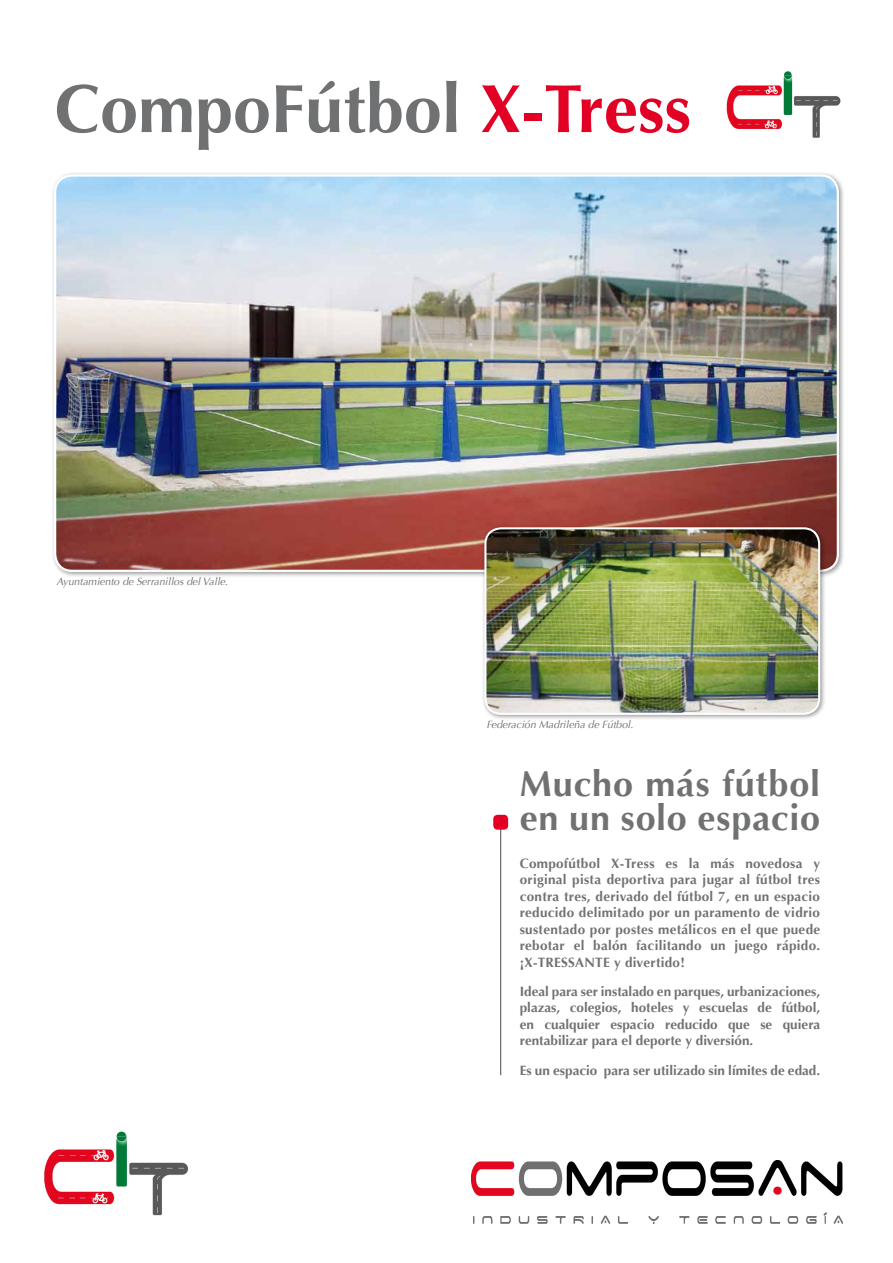
<style>
.page{position:relative;width:893px;height:1263px;background:#fff}
.page>*{position:absolute;margin:0;border:0;box-sizing:border-box;transform-origin:0 0}
.t1{font:700 68.25px "Optima";color:#707172}
.t2{font:700 36px/33px "Optima";letter-spacing:.025em;color:#707172}
.t3{font:700 13.5px/16.5px "Optima";color:#707172;text-align:justify}
.t4{font:italic 10.5px "Optima";color:#707172}
.s1{color:#e20025}
</style>
<div class="page">
<div style="left:51px;top:171px;width:794px;height:407px;background:#000;opacity:.4"></div>
<img style="left:55px;top:175px;width:783px;height:396px">
<div style="left:481px;top:524px;width:345px;height:197px;background:#000;opacity:.4"></div>
<img style="left:485px;top:528px;width:334px;height:186px">
<div style="left:484px;top:527px;width:336px;height:188px;border:2px solid #fff;border-radius:16px"></div>
<hr style="left:500px;top:822px;width:1px;height:253px;background:#4b4b4d">
<div style="left:493px;top:815px;width:15px;height:15px;background:#e20025;border-radius:4px"></div>
<img style="left:726px;top:71px;width:115px;height:67px">
<img style="left:472px;top:1161px;width:370px;height:62px">
<img style="left:44px;top:1131px;width:145px;height:85px">
<h1 class="t1" style="left:55px;top:69px;width:638px">CompoFútbol <span class="s1">X-Tress</span></h1>
<p class="t4" style="left:56px;top:575px;width:176px">Ayuntamiento de SerranillosdelValle.</p>
<p class="t4" style="left:486px;top:719px;width:151px">Federación Madrileña de Fútbol.</p>
<h2 class="t2" style="left:520px;top:768px;width:302px">Mucho más fútbol en un solo espacio</h2>
<p class="t3" style="left:520px;top:855px;width:302px">Compofútbol X-Tress es la más novedosa y original pista deportiva para jugar al fútbol tres contra tres, derivado del fútbol 7, en un espacio reducido delimitado por un paramento de vidrio sustentado por postes metálicos en el que puede rebotar el balón facilitando un juego rápido. ¡X-TRESSANTE y divertido!</p>
<p class="t3" style="left:520px;top:983px;width:302px">Ideal para ser instalado en parques, urbanizaciones, plazas, colegios, hoteles y escuelas de fútbol, en cualquier espacio reducido que se quiera rentabilizar para el deporte y diversión.</p>
<p class="t3" style="left:520px;top:1062px;width:302px">Es un espacio para ser utilizado sin límites de edad.</p>
</div>
